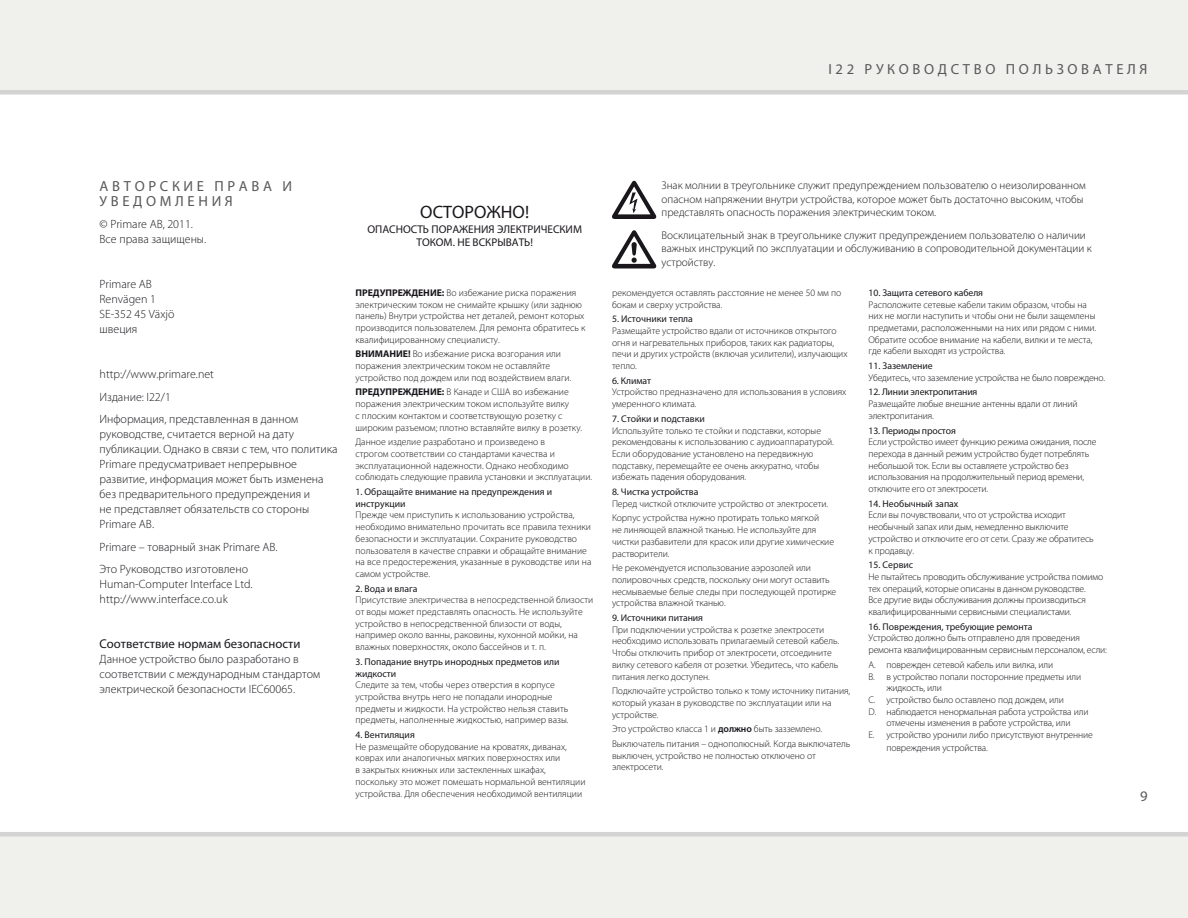
<style>
.page{position:relative;width:1188px;height:918px;background:#fff}
.page>*{position:absolute;margin:0;border:0;box-sizing:border-box;transform-origin:0 0}
.t1{font:18px "Myriad Pro";color:#1a171c}
.t2{font:14.7px/15px "Myriad Pro";letter-spacing:.25em;color:#58585a}
.t3{font:12.75px "Myriad Pro";color:#1a171c}
.t4{font:300 12px/15px "Myriad Pro";color:#1a171c}
.t5{font:300 11.25px/13.5px "Myriad Pro";color:#1a171c}
.t6{font:11.25px/12.8px "Myriad Pro";color:#1a171c;text-align:center}
.t7{font:300 9.75px/11.7px "Myriad Pro";letter-spacing:-.005em;color:#1a171c}
.t8{font:9.75px/11.7px "Myriad Pro";color:#1a171c}
.s1{font-weight:700}
.s2{font-weight:600}
</style>
<div class="page">
<div style="left:0;top:0;width:1188px;height:94px;background:#f0f1ec"></div>
<div style="left:0;top:832px;width:1188px;height:86px;background:#f0f1ec"></div>
<svg style="left:612px;top:181px;width:44px;height:38px"></svg>
<svg style="left:612px;top:230px;width:44px;height:38px"></svg>
<h2 class="t2" style="left:828px;top:62px;width:321px">I22 РУКОВОДСТВО ПОЛЬЗОВАТЕЛЯ</h2>
<h2 class="t2" style="left:100px;top:178px;width:194px">АВТОРСКИЕ ПРАВА И<br>УВЕДОМЛЕНИЯ</h2>
<p class="t4" style="left:100px;top:217px;width:108px">© Primare AB, 2011.<br>Все права защищены.</p>
<p class="t4" style="left:100px;top:277px;width:76px">Primare AB<br>Renvägen 1<br>SE-352 45 Växjö швеция</p>
<p class="t4" style="left:100px;top:363px;width:200px;line-height:22.5px">http://www.primare.net<br>Издание: I22/1<br>Информация, представленная в данном</p>
<p class="t4" style="left:100px;top:427px;width:239px">руководстве, считается верной на дату публикации. Однако в связи с тем, что политика Primare предусматривает непрерывное развитие, информация может быть изменена без предварительного предупреждения и<br>не представляет обязательств со стороны Primare AB.</p>
<p class="t4" style="left:100px;top:536px;width:180px;line-height:22.5px">Primare – товарный знак Primare AB.<br>Это Руководство изготовлено</p>
<p class="t4" style="left:100px;top:577px;width:155px">Human-Computer Interface Ltd. http://www.interface.co.uk</p>
<h3 class="t3" style="left:100px;top:636px;width:202px">Соответствие нормам безопасности</h3>
<p class="t4" style="left:100px;top:652px;width:222px">Данное устройство было разработано в соответствии с международным стандартом электрической безопасности IEC60065.</p>
<h1 class="t1" style="left:420px;top:200px;width:110px">ОСТОРОЖНО!</h1>
<p class="t6" style="left:367px;top:223px;width:216px">ОПАСНОСТЬ ПОРАЖЕНИЯ ЭЛЕКТРИЧЕСКИМ<br>ТОКОМ. НЕ ВСКРЫВАТЬ!</p>
<p class="t7" style="left:356px;top:287px;width:232px"><span class="s1">ПРЕДУПРЕЖДЕНИЕ:</span> Во избежание риска поражения электрическим током не снимайте крышку (или заднюю панель) Внутри устройства нет деталей, ремонт которых производится пользователем. Для ремонта обратитесь к квалифицированному специалисту.</p>
<p class="t7" style="left:356px;top:348px;width:217px"><span class="s1">ВНИМАНИЕ!</span> Во избежание риска возгорания или поражения электрическим током не оставляйте устройство под дождем или под воздействием влаги.</p>
<p class="t7" style="left:356px;top:386px;width:228px"><span class="s1">ПРЕДУПРЕЖДЕНИЕ:</span> В Канаде и США во избежание поражения электрическим током используйте вилку<br>с плоским контактом и соответствующую розетку с широким разъемом; плотно вставляйте вилку в розетку.</p>
<p class="t7" style="left:356px;top:436px;width:238px">Данное изделие разработано и произведено в<br>строгом соответствии со стандартами качества и эксплуатационной надежности. Однако необходимо соблюдать следующие правила установки и эксплуатации.</p>
<p class="t8" style="left:356px;top:486px;width:198px">1. Обращайте внимание на предупреждения и инструкции</p>
<p class="t7" style="left:356px;top:509px;width:237px">Прежде чем приступить к использованию устройства, необходимо внимательно прочитать все правила техники безопасности и эксплуатации. Сохраните руководство пользователя в качестве справки и обращайте внимание на все предостережения, указанные в руководстве или на самом устройстве.</p>
<p class="t8" style="left:356px;top:582px;width:64px">2. Вода и влага</p>
<p class="t7" style="left:356px;top:594px;width:239px">Присутствие электричества в непосредственной близости от воды может представлять опасность. Не используйте устройство в непосредственной близости от воды, например около ванны, раковины, кухонной мойки, на влажных поверхностях, около бассейнов и т. п.</p>
<p class="t8" style="left:356px;top:656px;width:206px">3. Попадание внутрь инородных предметов или жидкости</p>
<p class="t7" style="left:356px;top:679px;width:215px">Следите за тем, чтобы через отверстия в корпусе устройства внутрь него не попадали инородные предметы и жидкости. На устройство нельзя ставить предметы, наполненные жидкостью, например вазы.</p>
<p class="t8" style="left:356px;top:729px;width:61px">4. Вентиляция</p>
<p class="t7" style="left:356px;top:741px;width:232px">Не размещайте оборудование на кроватях, диванах, коврах или аналогичных мягких поверхностях или<br>в закрытых книжных или застекленных шкафах, поскольку это может помешать нормальной вентиляции устройства. Для обеспечения необходимой вентиляции</p>
<p class="t5" style="left:662px;top:178px;width:426px">Знак молнии в треугольнике служит предупреждением пользователю о неизолированном опасном напряжении внутри устройства, которое может быть достаточно высоким, чтобы представлять опасность поражения электрическим током.</p>
<p class="t5" style="left:662px;top:228px;width:432px">Восклицательный знак в треугольнике служит предупреждением пользователю о наличии важных инструкций по эксплуатации и обслуживанию в сопроводительной документации к устройству.</p>
<p class="t7" style="left:612px;top:287px;width:231px">рекомендуется оставлять расстояние не менее 50 мм по бокам и сверху устройства.</p>
<p class="t8" style="left:612px;top:313px;width:82px">5. Источники тепла</p>
<p class="t7" style="left:612px;top:325px;width:237px">Размещайте устройство вдали от источников открытого огня и нагревательных приборов, таких как радиаторы, печи и других устройств (включая усилители), излучающих тепло.</p>
<p class="t8" style="left:612px;top:374px;width:41px">6. Климат</p>
<p class="t7" style="left:612px;top:386px;width:236px">Устройство предназначено для использования в условиях умеренного климата.</p>
<p class="t8" style="left:612px;top:413px;width:94px">7. Стойки и подставки</p>
<p class="t7" style="left:612px;top:424px;width:224px">Используйте только те стойки и подставки, которые рекомендованы к использованию с аудиоаппаратурой.<br>Если оборудование установлено на передвижную подставку, перемещайте ее очень аккуратно, чтобы избежать падения оборудования.</p>
<p class="t8" style="left:612px;top:486px;width:88px">8. Чистка устройства</p>
<p class="t7" style="left:612px;top:496px;width:218px;line-height:14.7px">Перед чисткой отключите устройство от электросети.<br>Корпус устройства нужно протирать только мягкой</p>
<p class="t7" style="left:612px;top:524px;width:224px">не линяющей влажной тканью. Не используйте для чистки разбавители для красок или другие химические растворители.</p>
<p class="t7" style="left:612px;top:562px;width:226px">Не рекомендуется использование аэрозолей или полировочных средств, поскольку они могут оставить несмываемые белые следы при последующей протирке устройства влажной тканью.</p>
<p class="t8" style="left:612px;top:612px;width:93px">9. Источники питания</p>
<p class="t7" style="left:612px;top:624px;width:229px">При подключении устройства к розетке электросети необходимо использовать прилагаемый сетевой кабель.<br>Чтобы отключить прибор от электросети, отсоедините вилку сетевого кабеля от розетки. Убедитесь, что кабель питания легко доступен.</p>
<p class="t7" style="left:612px;top:685px;width:240px">Подключайте устройство только к тому источнику питания, который указан в руководстве по эксплуатации или на устройстве.</p>
<p class="t7" style="left:612px;top:722px;width:240px;line-height:14.7px">Это устройство класса 1 и <span class="s2">должно</span> быть зазземлено.<br>Выключатель питания – однополюсный. Когда выключатель</p>
<p class="t7" style="left:612px;top:750px;width:205px">выключен, устройство не полностью отключено от электросети.</p>
<p class="t8" style="left:869px;top:287px;width:116px">10. Защита сетевого кабеля</p>
<p class="t7" style="left:869px;top:298px;width:229px">Расположите сетевые кабели таким образом, чтобы на них не могли наступить и чтобы они не были защемлены предметами, расположенными на них или рядом с ними.<br>Обратите особое внимание на кабели, вилки и те места, где кабели выходят из устройства.</p>
<p class="t8" style="left:869px;top:360px;width:66px">11. Заземление</p>
<p class="t7" style="left:869px;top:372px;width:238px">Убедитесь, что заземление устройства не было повреждено.</p>
<p class="t8" style="left:869px;top:386px;width:110px">12. Линии электропитания</p>
<p class="t7" style="left:869px;top:398px;width:211px">Размещайте любые внешние антенны вдали от линий электропитания.</p>
<p class="t8" style="left:869px;top:424px;width:89px">13. Периоды простоя</p>
<p class="t7" style="left:869px;top:436px;width:230px">Если устройство имеет функцию режима ожидания, после перехода в данный режим устройство будет потреблять небольшой ток. Если вы оставляете устройство без использования на продолжительный период времени, отключите его от электросети.</p>
<p class="t8" style="left:869px;top:498px;width:92px">14. Необычный запах</p>
<p class="t7" style="left:869px;top:509px;width:227px">Если вы почувствовали, что от устройства исходит необычный запах или дым, немедленно выключите устройство и отключите его от сети. Сразу же обратитесь к продавцу.</p>
<p class="t8" style="left:869px;top:559px;width:46px">15. Сервис</p>
<p class="t7" style="left:869px;top:571px;width:236px">Не пытайтесь проводить обслуживание устройства помимо тех операций, которые описаны в данном руководстве.<br>Все другие виды обслуживания должны производиться квалифицированными сервисными специалистами.</p>
<p class="t8" style="left:869px;top:621px;width:165px">16. Повреждения, требующие ремонта</p>
<p class="t7" style="left:869px;top:632px;width:240px">Устройство должно быть отправлено для проведения ремонта квалифицированным сервисным персоналом, если:</p>
<p class="t7" style="left:869px;top:659px;width:186px">A. поврежден сетевой кабель или вилка, или</p>
<p class="t7" style="left:869px;top:670px;width:214px">B. в устройство попали посторонние предметы или</p>
<p class="t7" style="left:887px;top:682px;width:57px">жидкость, или</p>
<p class="t7" style="left:869px;top:694px;width:197px">C. устройство было оставлено под дождем, или</p>
<p class="t7" style="left:869px;top:705px;width:221px">D. наблюдается ненормальная работа устройства или</p>
<p class="t7" style="left:887px;top:717px;width:186px">отмечены изменения в работе устройства, или</p>
<p class="t7" style="left:869px;top:729px;width:226px">E. устройство уронили либо присутствуют внутренние</p>
<p class="t7" style="left:887px;top:741px;width:103px">повреждения устройства.</p>
<h2 class="t2" style="left:1140px;top:788px;width:9px">9</h2>
</div>
